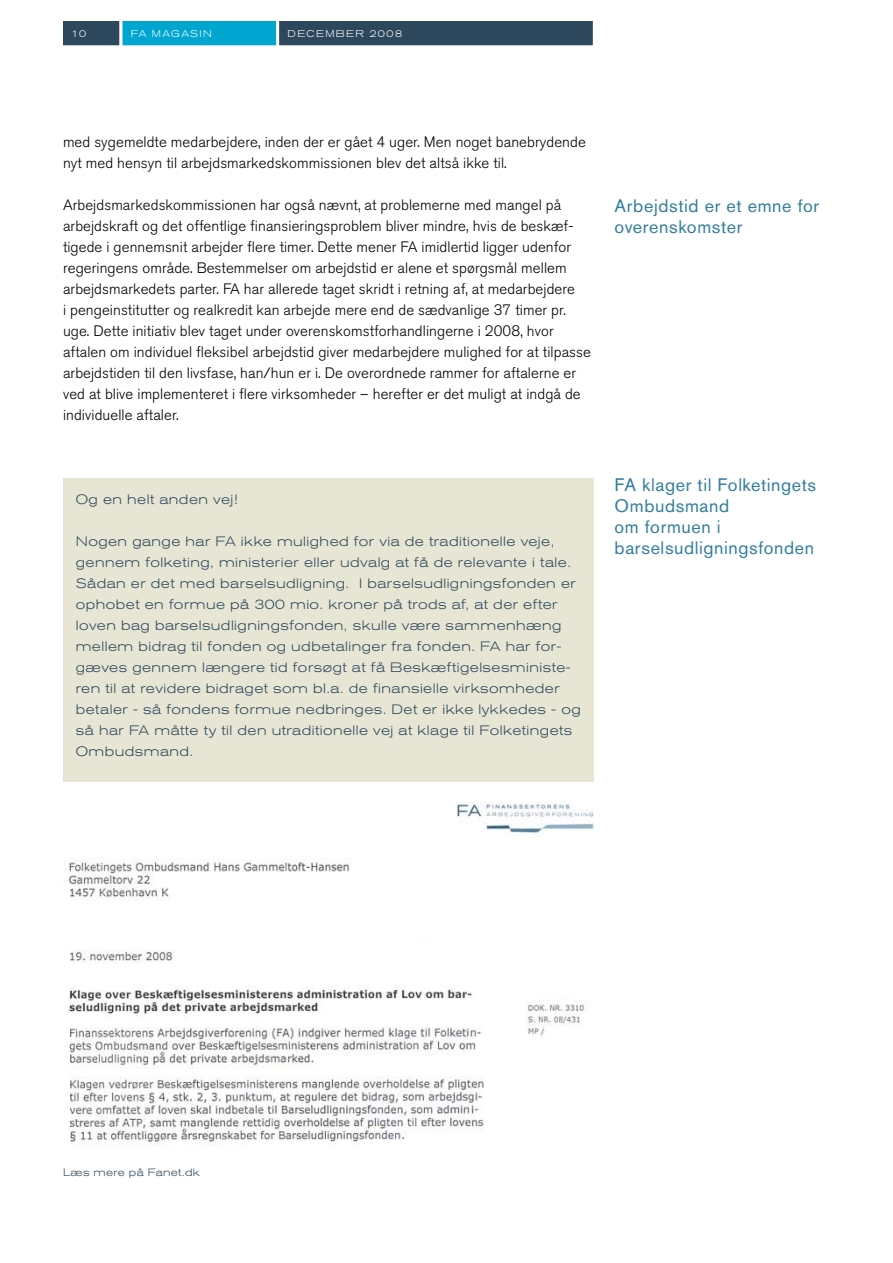
<style>
.page{position:relative;width:893px;height:1263px;background:#fff}
.page>*{position:absolute;margin:0;border:0;box-sizing:border-box;transform-origin:0 0}
.t1{font:18px/21px "Akzidenz Grotesk Std";letter-spacing:.035em;color:#317d9e}
.t2{font:300 15px/21px "Akzidenz Grotesk Std";letter-spacing:.005em;color:#000}
.t3{font:300 expanded 13.5px/21px "Akzidenz Grotesk Std";letter-spacing:.035em;color:#2d485d}
.t4{font:300 expanded 10.5px "Akzidenz Grotesk Std";letter-spacing:.035em;color:#2d485d}
.t5{font:300 expanded 9.75px "Akzidenz Grotesk Std";letter-spacing:.13em;color:#fff}
</style>
<div class="page">
<div style="left:121px;top:20px;width:157px;height:27px;background:#00a5d0"></div>
<div style="left:119px;top:18px;width:161px;height:30px;border:3px solid #fff"></div>
<div style="left:278px;top:20px;width:316px;height:27px;background:#2d485d"></div>
<div style="left:276px;top:18px;width:320px;height:30px;border:3px solid #fff"></div>
<div style="left:61px;top:20px;width:60px;height:27px;background:#2d485d"></div>
<div style="left:60px;top:18px;width:62px;height:30px;border:3px solid #fff"></div>
<div style="left:63px;top:478px;width:531px;height:303px;background:#e7e5d3"></div>
<img style="left:67px;top:802px;width:527px;height:343px">
<p class="t5" style="left:71px;top:28px;width:16px">10</p>
<p class="t5" style="left:131px;top:28px;width:68px">FA MAGASIN</p>
<p class="t5" style="left:288px;top:28px;width:11px">december</p>
<p class="t5" style="left:369px;top:28px;width:34px">2008</p>
<p class="t2" style="left:63px;top:132px;width:524px">med sygemeldte medarbejdere, inden der er gået 4 uger. Men noget banebrydende nyt med hensyn til arbejdsmarkedskommissionen blev det altså ikke til.</p>
<p class="t2" style="left:63px;top:195px;width:529px">Arbejdsmarkedskommissionen har også nævnt, at problemerne med mangel på arbejdskraft og det offentlige finansieringsproblem bliver mindre, hvis de beskæf&shy;tigede i gennemsnit arbejder flere timer. Dette mener FA imidlertid ligger udenfor regeringens område. Bestemmelser om arbejdstid er alene et spørgsmål mellem arbejdsmarkedets parter. FA har allerede taget skridt i retning af, at medarbejdere<br>i pengeinstitutter og realkredit kan arbejde mere end de sædvanlige 37 timer pr. uge. Dette initiativ blev taget under overenskomstforhandlingerne i 2008, hvor aftalen om individuel fleksibel arbejdstid giver medarbejdere mulighed for at tilpasse arbejdstiden til den livsfase, han/hun er i. De overordnede rammer for aftalerne er ved at blive implementeret i flere virksomheder – herefter er det muligt at indgå de individuelle aftaler.</p>
<p class="t3" style="left:76px;top:489px;width:164px">Og en helt anden vej!</p>
<p class="t3" style="left:76px;top:531px;width:506px">Nogen gange har FA ikke mulighed for via de traditionelle veje, gennem folketing, ministerier eller udvalg at få de relevante i tale.<br>Sådan er det med barselsudligning. I barselsudligningsfonden er ophobet en formue på 300 mio. kroner på trods af, at der efter loven bag barselsudligningsfonden, skulle være sammenhæng mellem bidrag til fonden og udbetalinger fra fonden. FA har for&shy;gæves gennem længere tid forsøgt at få Beskæftigelsesministe&shy;ren til at revidere bidraget som bl.a. de finansielle virksomheder betaler - så fondens formue nedbringes. Det er ikke lykkedes - og så har FA måtte ty til den utraditionelle vej at klage til Folketingets Ombudsmand.</p>
<p class="t1" style="left:615px;top:195px;width:206px">Arbejdstid er et emne for overenskomster</p>
<p class="t1" style="left:615px;top:474px;width:203px">FA klager til Folketingets<br>Ombudsmand<br>om formuen i barselsudligningsfonden</p>
<p class="t4" style="left:63px;top:1166px;width:139px">Læs mere på Fanet.dk</p>
</div>
